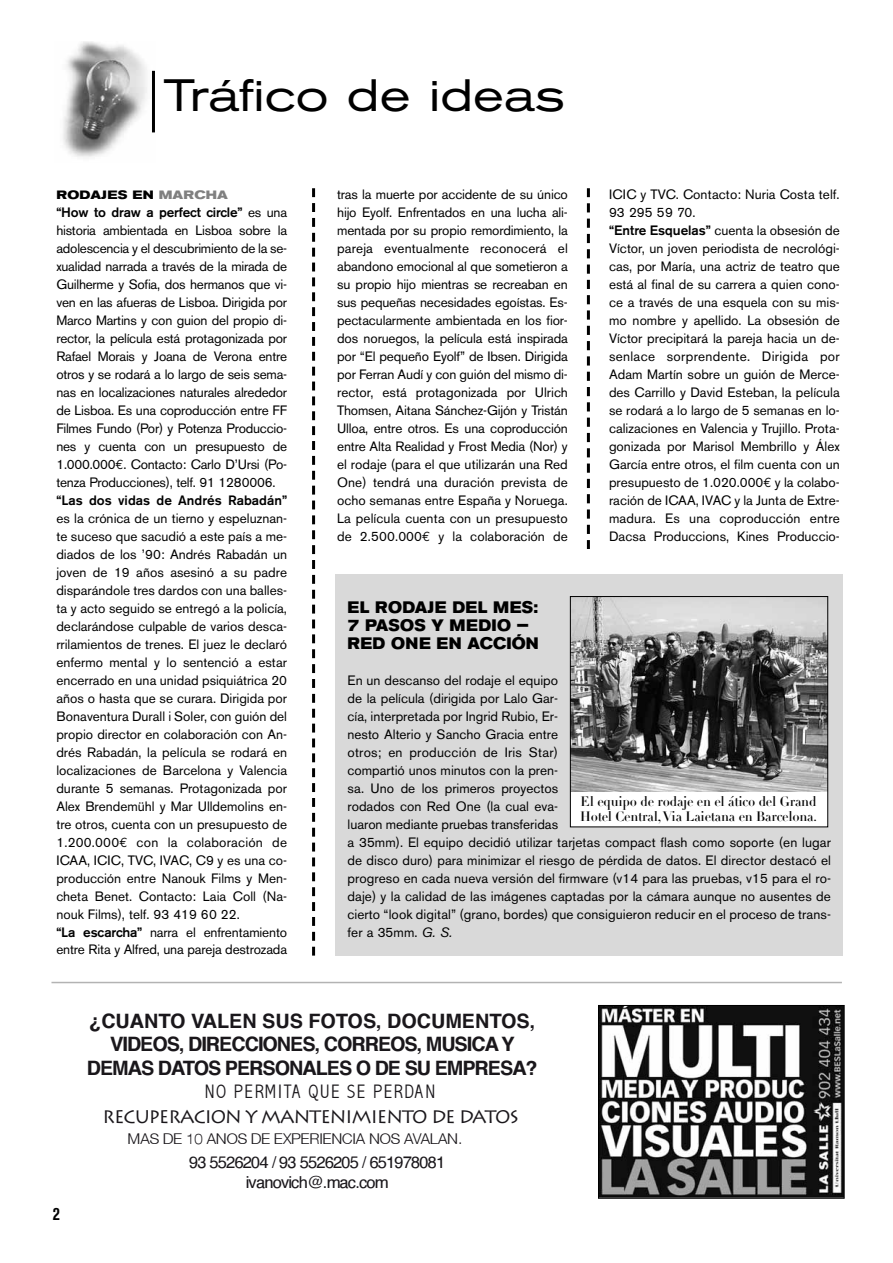
<style>
.page{position:relative;width:893px;height:1263px;background:#fff}
.page>*{position:absolute;margin:0;border:0;box-sizing:border-box;transform-origin:0 0}
.t1{font:expanded 45px "Akzidenz Grotesk BE";color:#000}
.t2{font:19.8px/23.7px "Helvetica Bold+T42+NBDTZF";letter-spacing:-.05em;color:#1a171b;text-align:center}
.t3{font:19.8px "Abadi MT Condensed Light+T42+QPDMMS";letter-spacing:.075em;color:#1a171b}
.t4{font:18.15px "Lithos Pro Regular+QATQRY";letter-spacing:-.05em;color:#1a171b}
.t5{font:700 condensed 18px "Akzidenz Grotesk BE";color:#000}
.t6{font:16.5px/19.8px "Helvetica+T42+KSJDOO";letter-spacing:-.05em;color:#1a171b;text-align:center}
.t7{font:700 expanded 16.5px/18px "Akzidenz Grotesk BE";letter-spacing:.02em;color:#000;scale:.85 1}
.t8{font:14.85px "Helvetica Neue Light+T42+EQHXXU";color:#1a171b}
.t9{font:13.5px/18px "Akzidenz Grotesk BE";color:#000}
.t10{font:13.5px/15px "Didot LH Headline";letter-spacing:-.015em;color:#000}
.t11{font:500 13.5px "Akzidenz Grotesk BE";color:#000}
.t12{font:700 expanded 12px "Akzidenz Grotesk BE";letter-spacing:.02em;color:#000}
.s1{color:#808080}
.s2{font-weight:500}
.s3{font-family:"Euro Mono"}
.s4{font-style:italic}
</style>
<div class="page">
<hr style="left:51px;top:982px;width:791px;height:1px;background:#b3b3b3">
<svg style="left:312px;top:188px;width:3px;height:768px"></svg>
<svg style="left:587px;top:188px;width:3px;height:361px"></svg>
<img style="left:63px;top:41px;width:92px;height:116px">
<hr style="left:152px;top:71px;width:3px;height:61px;background:#000">
<div style="left:335px;top:574px;width:508px;height:382px;background:#d9d9d9"></div>
<div style="left:570px;top:597px;width:257px;height:230px;background:#fff"></div>
<img style="left:572px;top:598px;width:254px;height:194px">
<div style="left:570px;top:596px;width:258px;height:231px;border:1px solid #000"></div>
<img style="left:600px;top:1007px;width:242px;height:190px">
<div style="left:598px;top:1005px;width:246px;height:194px;border:1px solid #000"></div>
<h1 class="t1" style="left:163px;top:79px;width:403px">Tráfico de ideas</h1>
<p class="t12" style="left:56px;top:191px;width:173px">RODAJES EN <span class="s1">MARCHA</span></p>
<p class="t9" style="left:56px;top:205px;width:232px;text-align:justify"><span class="s2">“How to draw a perfect circle”</span> es una historia ambientada en Lisboa sobre la adolescencia y el descubrimiento de la se&shy;xualidad narrada a través de la mirada de Guilherme y Sofia, dos hermanos que vi&shy;ven en las afueras de Lisboa. Dirigida por Marco Martins y con guion del propio di&shy;rector, la película está protagonizada por Rafael Morais y Joana de Verona entre otros y se rodará a lo largo de seis sema&shy;nas en localizaciones naturales alrededor de Lisboa. Es una coproducción entre FF Filmes Fundo (Por) y Potenza Produccio&shy;nes y cuenta con un presupuesto de 1.000.000<span class="s3">€</span>. Contacto: Carlo D’Ursi (Po&shy;tenza Producciones), telf. 91 1280006.</p>
<p class="t11" style="left:56px;top:495px;width:232px">“Las dos vidas de Andrés Rabadán”</p>
<p class="t9" style="left:56px;top:511px;width:232px">es la crónica de un tierno y espeluznan&shy;te suceso que sacudió a este país a me&shy;diados de los ’90: Andrés Rabadán un joven de 19 años asesinó a su padre disparándole tres dardos con una balles&shy;ta y acto seguido se entregó a la policía, declarándose culpable de varios desca&shy;rrilamientos de trenes. El juez le declaró enfermo mental y lo sentenció a estar encerrado en una unidad psiquiátrica 20 años o hasta que se curara. Dirigida por Bonaventura Durall i Soler, con guión del propio director en colaboración con An&shy;drés Rabadán, la película se rodará en localizaciones de Barcelona y Valencia durante 5 semanas. Protagonizada por Alex Brendemühl y Mar Ulldemolins en&shy;tre otros, cuenta con un presupuesto de 1.200.000<span class="s3">€</span> con la colaboración de ICAA, ICIC, TVC, IVAC, C9 y es una co&shy;producción entre Nanouk Films y Men&shy;cheta Benet. Contacto: Laia Coll (Na&shy;nouk Films), telf. 93 419 60 22.<br><span class="s2">“La escarcha”</span> narra el enfrentamiento entre Rita y Alfred, una pareja destrozada</p>
<p class="t9" style="left:337px;top:187px;width:232px;text-align:justify">tras la muerte por accidente de su único hijo Eyolf. Enfrentados en una lucha ali&shy;mentada por su propio remordimiento, la pareja eventualmente reconocerá el abandono emocional al que sometieron a su propio hijo mientras se recreaban en sus pequeñas necesidades egoístas. Es&shy;pectacularmente ambientada en los fior&shy;dos noruegos, la película está inspirada por “El pequeño Eyolf” de Ibsen. Dirigida por Ferran Audí y con guión del mismo di&shy;rector, está protagonizada por Ulrich Thomsen, Aitana Sánchez-Gijón y Tristán Ulloa, entre otros. Es una coproducción entre Alta Realidad y Frost Media (Nor) y el rodaje (para el que utilizarán una Red One) tendrá una duración prevista de ocho semanas entre España y Noruega.<br>La película cuenta con un presupuesto de 2.500.000<span class="s3">€</span> y la colaboración de</p>
<p class="t9" style="left:609px;top:187px;width:232px">ICIC y TVC. Contacto: Nuria Costa telf.<br>93 295 59 70.<br><span class="s2">“Entre Esquelas”</span> cuenta la obsesión de Víctor, un joven periodista de necrológi&shy;cas, por María, una actriz de teatro que está al final de su carrera a quien cono&shy;ce a través de una esquela con su mis&shy;mo nombre y apellido. La obsesión de Víctor precipitará la pareja hacia un de&shy;senlace sorprendente. Dirigida por Adam Martín sobre un guión de Merce&shy;des Carrillo y David Esteban, la película se rodará a lo largo de 5 semanas en lo&shy;calizaciones en Valencia y Trujillo. Prota&shy;gonizada por Marisol Membrillo y Álex García entre otros, el film cuenta con un presupuesto de 1.020.000<span class="s3">€</span> y la colabo&shy;ración de ICAA, IVAC y la Junta de Extre&shy;madura. Es una coproducción entre Dacsa Produccions, Kines Produccio-</p>
<p class="t7" style="left:347px;top:600px;width:226px">EL RODAJE DEL MES:<br>7 PASOS Y MEDIO –<br>RED ONE EN ACCIÓN</p>
<p class="t9" style="left:347px;top:672px;width:485px">En un descanso del rodaje el equipo<br>de la película (dirigida por Lalo Gar-<br>cía, interpretada por Ingrid Rubio, Er-<br>nesto Alterio y Sancho Gracia entre<br>otros; en producción de Iris Star)<br>compartió unos minutos con la pren-<br>sa. Uno de los primeros proyectos<br>rodados con Red One (la cual eva-<br>luaron mediante pruebas transferidas<br>a 35mm). El equipo decidió utilizar tarjetas compact flash como soporte (en lugar de disco duro) para minimizar el riesgo de pérdida de datos. El director destacó el progreso en cada nueva versión del firmware (v14 para las pruebas, v15 para el ro&shy;daje) y la calidad de las imágenes captadas por la cámara aunque no ausentes de cierto “look digital” (grano, bordes) que consiguieron reducir en el proceso de trans&shy;fer a 35mm. <span class="s4">G. S.</span></p>
<p class="t10" style="left:580px;top:796px;width:238px">El equipo de rodaje en el ático del Grand<br>Hotel Central,Via Laietana en Barcelona.</p>
<h2 class="t2" style="left:87px;top:1013px;width:452px">¿CUANTO VALEN SUS FOTOS, DOCUMENTOS,<br>VIDEOS, DIRECCIONES, CORREOS, MUSICA Y<br>DEMAS DATOS PERSONALES O DE SU EMPRESA?</h2>
<h3 class="t4" style="left:102px;top:1106px;width:418px">RECUPERACION Y MANTENIMIENTO DE DATOS</h3>
<p class="t8" style="left:128px;top:1133px;width:336px">MAS DE 10 ANOS DE EXPERIENCIA NOS AVALAN.</p>
<h2 class="t3" style="left:205px;top:1085px;width:232px">NO PERMITA QUE SE PERDAN</h2>
<h3 class="t5" style="left:53px;top:1207px;width:9px">2</h3>
<p class="t6" style="left:189px;top:1153px;width:258px">93 5526204 / 93 5526205 / 651978081 ivanovich@.mac.com</p>
</div>
